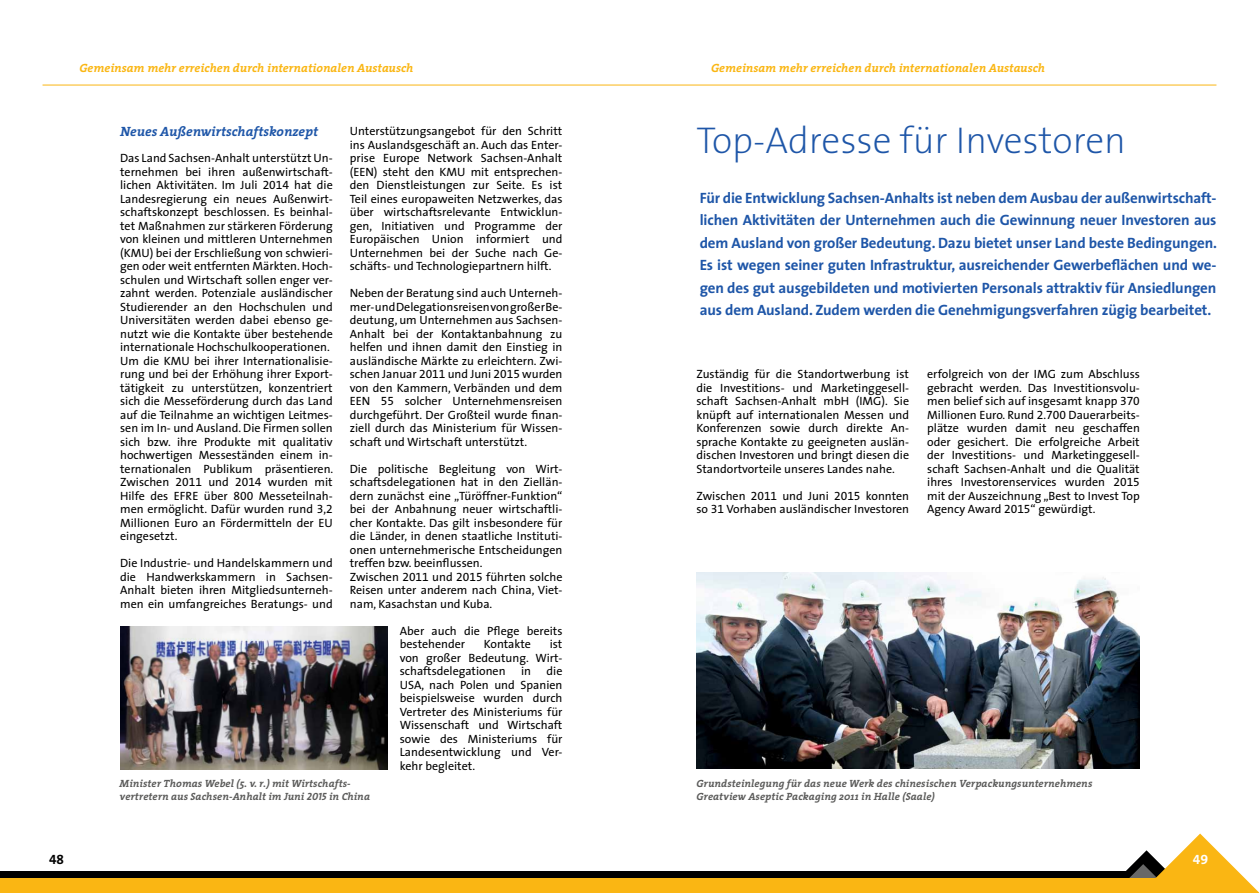
<style>
.page{position:relative;width:1259px;height:893px;background:#fff}
.page>*{position:absolute;margin:0;border:0;box-sizing:border-box;transform-origin:0 0}
.t1{font:200 37.5px "The Sans";color:#1e56a8}
.t2{font:700 15px/22.5px "The Sans";letter-spacing:-.01em;color:#1e56a8;text-align:justify}
.t3{font:italic 700 13.5px "The Serif";color:#1e56a8}
.t4{font:13.5px "The Sans Bold Caps";color:#000}
.t5{font:13.5px "The Sans Bold Caps";color:#fff}
.t6{font:12px/13.5px "The Sans";color:#000;text-align:justify}
.t7{font:italic 700 12px "The Serif";color:#fab613}
.t8{font:italic 700 10.5px/13.5px "The Serif";letter-spacing:.005em;color:#5b5b5a}
.s1{font-family:"The Sans Expert"}
.s2{font-family:"The Sans Bold Caps";font-weight:400}
</style>
<div class="page">
<hr style="left:43px;top:85px;width:1173px;height:1px;background:#fab613">
<div style="left:0;top:871px;width:1221px;height:22px;background:#000"></div>
<svg style="left:1126px;top:833px;width:133px;height:60px"></svg>
<div style="left:0;top:878px;width:1221px;height:15px;background:#fab613"></div>
<img style="left:120px;top:627px;width:267px;height:143px">
<img style="left:696px;top:573px;width:444px;height:196px">
<p class="t7" style="left:80px;top:58px;width:335px">Gemeinsam mehr erreichen durch internationalen Austausch</p>
<p class="t7" style="left:711px;top:58px;width:335px">Gemeinsam mehr erreichen durch internationalen Austausch</p>
<p class="t3" style="left:120px;top:120px;width:199px">Neues Außenwirtschaftskonzept</p>
<p class="t6" style="left:120px;top:151px;width:215px;text-align:left">Das Land Sachsen-Anhalt unterstützt U n&shy;ternehmen bei ihren außenwirtschaft&shy;lichen Aktivitäten. Im Juli <span class="s1">2014</span> hat die Landesregierung ein neues Außenwirt&shy;schaftskonzept beschlossen. Es beinhal&shy;tet Maßnahmen zur stärkeren Förderung von kleinen und mittleren U nternehmen (KMU) bei der Erschließung von schwieri&shy;gen oder weit entfernten Märkten. Hoch&shy;schulen und Wirtschaft sollen enger ver&shy;zahnt werden. Potenziale ausländischer Studierender an den Hochschulen und U niversitäten werden dabei ebenso ge&shy;nutzt wie die Kontakte über bestehende internationale Hochschulkooperationen.<br>U m die KMU bei ihrer Internationalisie&shy;rung und bei der Erhöhung ihrer Export&shy;tätigkeit zu unterstützen, konzentriert sich die Messeförderung durch das Land auf die Teilnahme an wichtigen Leitmes&shy;sen im In- und Ausland. Die Firmen sollen sich bzw. ihre Produkte mit qualitativ hochwertigen Messeständen einem in&shy;ternationalen Publikum präsentieren.<br>Zwischen <span class="s1">2011</span> und <span class="s1">2014</span> wurden mit Hilfe des EFRE über <span class="s1">800</span> Messeteilnah&shy;men ermöglicht. Dafür wurden rund <span class="s1">3,2<br></span>Millionen Euro an Fördermitteln der EU eingesetzt.</p>
<p class="t6" style="left:120px;top:556px;width:214px">Die Industrie- und Handelskammern und die Handwerkskammern in Sachsen-Anhalt bieten ihren Mitgliedsunterneh&shy;men ein umfangreiches Beratungs- und</p>
<p class="t6" style="left:350px;top:124px;width:214px">U nterstützungsangebot für den Schritt ins Auslandsgeschäft an. Auch das Enter&shy;prise Europe Network Sachsen-Anhalt (EEN) steht den KMU mit entsprechen&shy;den Dienstleistungen zur Seite. Es ist Teil eines europaweiten Netzwerkes, das über wirtschaftsrelevante Entwicklun&shy;gen, Initiativen und Programme der Europäischen U nion informiert und U nternehmen bei der Suche nach Ge&shy;schäfts- und Technologiepartnern hilft.</p>
<p class="t6" style="left:350px;top:286px;width:214px">Neben der Beratung sind auch U nterneh&shy;mer- und Delegationsreisen von großer Be&shy;deutung, um U nternehmen aus Sachsen-Anhalt bei der Kontaktanbahnung zu helfen und ihnen damit den Einstieg in ausländische Märkte zu erleichtern. Zwi&shy;schen Januar <span class="s1">2011</span> und Juni <span class="s1">2015</span> wurden von den Kammern, Verbänden und dem EEN <span class="s1">55</span> solcher U nternehmensreisen durchgeführt. Der Großteil wurde finan&shy;ziell durch das Ministerium für Wissen&shy;schaft und Wirtschaft unterstützt.</p>
<p class="t6" style="left:350px;top:461px;width:214px;text-align:left">Die politische Begleitung von Wirt&shy;schaftsdelegationen hat in den Ziellän&shy;dern zunächst eine „Türöffner-Funktion“ bei der Anbahnung neuer wirtschaftli&shy;cher Kontakte. Das gilt insbesondere für die Länder, in denen staatliche Instituti&shy;onen unternehmerische Entscheidungen treffen bzw. beeinflussen.<br>Zwischen <span class="s1">2011</span> und <span class="s1">2015</span> führten solche Reisen unter anderem nach China, Viet&shy;nam, Kasachstan und Kuba.</p>
<p class="t6" style="left:400px;top:623px;width:164px">Aber auch die Pflege bereits bestehender</p>
<p class="t6" style="left:484px;top:637px;width:49px">Kontakte</p>
<p class="t6" style="left:400px;top:637px;width:164px;text-indent:150px">ist von großer Bedeutung. Wirt&shy;schaftsdelegationen</p>
<p class="t6" style="left:400px;top:664px;width:164px;text-indent:147px">die USA, nach Polen und Spanien beispielsweise wurden durch Vertreter des Ministeriums für Wissenschaft und Wirtschaft sowie des Ministeriums für Landesentwicklung und Ver&shy;kehr begleitet.</p>
<p class="t6" style="left:521px;top:664px;width:12px">in</p>
<p class="t8" style="left:120px;top:776px;width:252px">Minister Thomas Webel (5. v. r.) mit Wirtschafts&shy;vertretern aus Sachsen-Anhalt im Juni <span class="s2">2015</span> in China</p>
<h1 class="t1" style="left:696px;top:109px;width:431px">Top-Adresse für Investoren</h1>
<p class="t2" style="left:699px;top:186px;width:519px">Für die Entwicklung Sachsen-Anhalts ist neben dem Ausbau der außenwirtschaft&shy;lichen Aktivitäten der Unternehmen auch die Gewinnung neuer Investoren aus dem Ausland von großer Bedeutung. Dazu bietet unser Land beste Bedingungen.<br>Es ist wegen seiner guten Infrastruktur, ausreichender Gewerbeflächen und we&shy;gen des gut ausgebildeten und motivierten Personals attraktiv für Ansiedlungen aus dem Ausland. Zudem werden die Genehmigungsverfahren zügig bearbeitet.</p>
<p class="t6" style="left:696px;top:367px;width:214px">Zuständig für die Standortwerbung ist die Investitions- und Marketinggesell&shy;schaft Sachsen-Anhalt mbH (IMG). Sie knüpft auf internationalen Messen und Konferenzen sowie durch direkte An&shy;sprache Kontakte zu geeigneten auslän&shy;dischen Investoren und bringt diesen die Standortvorteile unseres Landes nahe.</p>
<p class="t6" style="left:696px;top:488px;width:214px">Zwischen <span class="s1">2011</span> und Juni <span class="s1">2015</span> konnten so <span class="s1">31</span> Vorhaben ausländischer Investoren</p>
<p class="t6" style="left:927px;top:367px;width:214px">erfolgreich von der IMG zum Abschluss gebracht werden. Das Investitionsvolu&shy;men belief sich auf insgesamt knapp <span class="s1">370<br></span>Millionen Euro. Rund <span class="s1">2.700</span> Dauerarbeits&shy;plätze wurden damit neu geschaffen oder gesichert. Die erfolgreiche Arbeit der Investitions- und Marketinggesell&shy;schaft Sachsen-Anhalt und die Qualität ihres Investorenservices wurden <span class="s1">2015 </span>mit der Auszeichnung „Best to Invest Top Agency Award <span class="s1">2015</span>“ gewürdigt.</p>
<p class="t8" style="left:696px;top:776px;width:397px">Grundsteinlegung für das neue Werk des chinesischen Verpackungsunternehmens<br>Greatview Aseptic Packaging 2011 in Halle (Saale)</p>
<p class="t4" style="left:49px;top:848px;width:16px">48</p>
<p class="t5" style="left:1192px;top:848px;width:17px">49</p>
</div>
